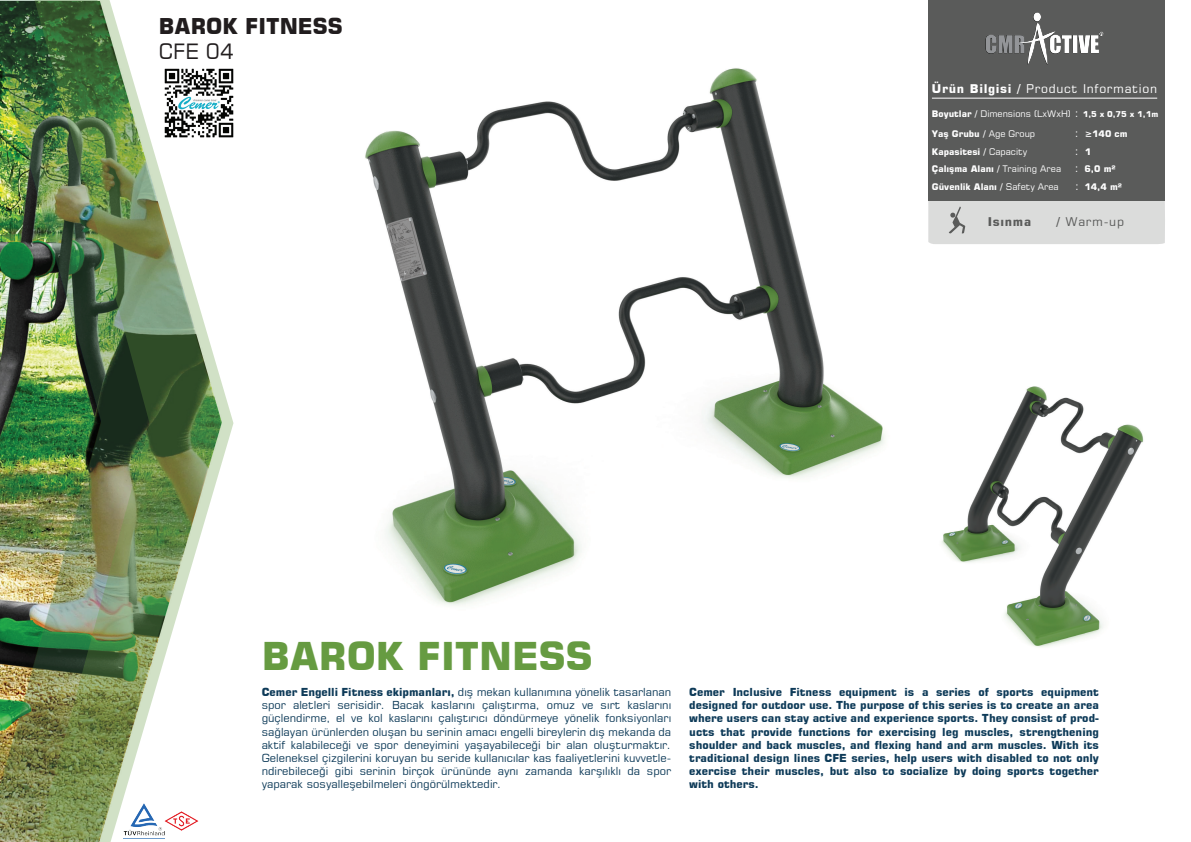
<style>
.page{position:relative;width:1191px;height:842px;background:#fff}
.page>*{position:absolute;margin:0;border:0;box-sizing:border-box;transform-origin:0 0}
.t1{font:700 38.2px "Square 721 BT";color:#669b41}
.t2{font:700 21.7px "Square 721 BT";color:#211d1e}
.t3{font:21px "Square 721 BT";color:#211d1e}
.t4{font:12px "Square 721 BT";letter-spacing:.055em;color:#fff}
.t5{font:12px "Square 721 BT";letter-spacing:.055em;color:#5a5b5a}
.t6{font:700 12px "Square 721 BT";letter-spacing:.055em;color:#5a5b5a}
.t7{font:11px/13.2px "Square 721 BT";color:#0d3a58;text-align:justify}
.t8{font:700 11px/13.2px "Square 721 BT";color:#0d3a58;text-align:justify}
.t9{font:11px/18.7px "Square 721 BT";color:#fff}
.t10{font:700 9px/17.6px "Square 721 BT";color:#fff}
.t11{font:9px "Square 721 BT";color:#fff}
.t12{font:700 8px "Square 721 BT";color:#fff}
.s1{font-weight:700}
.s2{font-size:11px}
.s3{font-weight:400}
.s4{font-weight:400;font-size:11px}
</style>
<div class="page">
<img style="left:233px;top:68px;width:652px;height:538px">
<img style="left:941px;top:386px;width:203px;height:261px">
<svg style="left:34px;top:381px;width:199px;height:461px"></svg>
<img style="left:0;top:0;width:221px;height:840px">
<img style="left:123px;top:803px;width:39px;height:36px">
<img style="left:162px;top:801px;width:40px;height:40px">
<div style="left:928px;top:200px;width:237px;height:44px;background:#dbdcdb"></div>
<img style="left:158px;top:62px;width:81px;height:81px">
<div style="left:928px;top:0;width:236px;height:200px;background:#5a5b5a"></div>
<hr style="left:932px;top:98px;width:225px;height:1px;background:#fff">
<img style="left:985px;top:12px;width:118px;height:52px">
<h2 class="t2" style="left:159px;top:13px;width:185px">BAROK FITNESS</h2>
<h3 class="t3" style="left:159px;top:38px;width:77px">CFE 04</h3>
<p class="t4" style="left:932px;top:81px;width:227px"><span class="s1">Ürün Bilgisi /</span> Product Information</p>
<p class="t11" style="left:932px;top:109px;width:148px"><span class="s1">Boyutlar /</span> Dimensions (LxWxH) <span class="s2">:</span></p>
<p class="t9" style="left:1075px;top:123px;width:5px">: :</p>
<p class="t12" style="left:1082px;top:110px;width:77px">1,5 x 0,75 x 1,1m</p>
<p class="t10" style="left:1084px;top:143px;width:8px">1</p>
<p class="t10" style="left:932px;top:124px;width:105px;line-height:18.7px">Yaş Grubu / <span class="s3">Age Group<br></span>Kapasitesi / <span class="s3">Capacity</span></p>
<p class="t10" style="left:1084px;top:125px;width:44px">≥140 cm</p>
<p class="t10" style="left:932px;top:160px;width:131px">Çalışma Alanı / <span class="s3">Training Area<br></span>Güvenlik Alanı / <span class="s3">Safety Area</span></p>
<p class="t10" style="left:1074px;top:160px;width:49px"><span class="s4">:</span> 6,0 m²<br><span class="s4">:</span> 14,4 m²</p>
<p class="t6" style="left:988px;top:215px;width:45px">Isınma</p>
<p class="t5" style="left:1056px;top:214px;width:69px"><span class="s1">/</span> Warm-up</p>
<h1 class="t1" style="left:262px;top:633px;width:332px">BAROK FITNESS</h1>
<p class="t7" style="left:262px;top:685px;width:411px"><span class="s1">Cemer Engelli Fitness ekipmanları,</span> dış mekan kullanımına yönelik tasarlanan spor aletleri serisidir. Bacak kaslarını çalıştırma, omuz ve sırt kaslarını güçlendirme, el ve kol kaslarını çalıştırıcı döndürmeye yönelik fonksiyonları sağlayan ürünlerden oluşan bu serinin amacı engelli bireylerin dış mekanda da aktif kalabileceği ve spor deneyimini yaşayabileceği bir alan oluşturmaktır.<br>Geleneksel çizgilerini koruyan bu seride kullanıcılar kas faaliyetlerini kuvvetle&shy;ndirebileceği gibi serinin birçok ürününde aynı zamanda karşılıklı da spor yaparak sosyalleşebilmeleri öngörülmektedir.</p>
<p class="t8" style="left:689px;top:685px;width:411px">Cemer Inclusive Fitness equipment is a series of sports equipment designed for outdoor use. The purpose of this series is to create an area where users can stay active and experience sports. They consist of prod&shy;ucts that provide functions for exercising leg muscles, strengthening shoulder and back muscles, and flexing hand and arm muscles. With its traditional design lines CFE series, help users with disabled to not only exercise their muscles, but also to socialize by doing sports together with others.</p>
</div>
